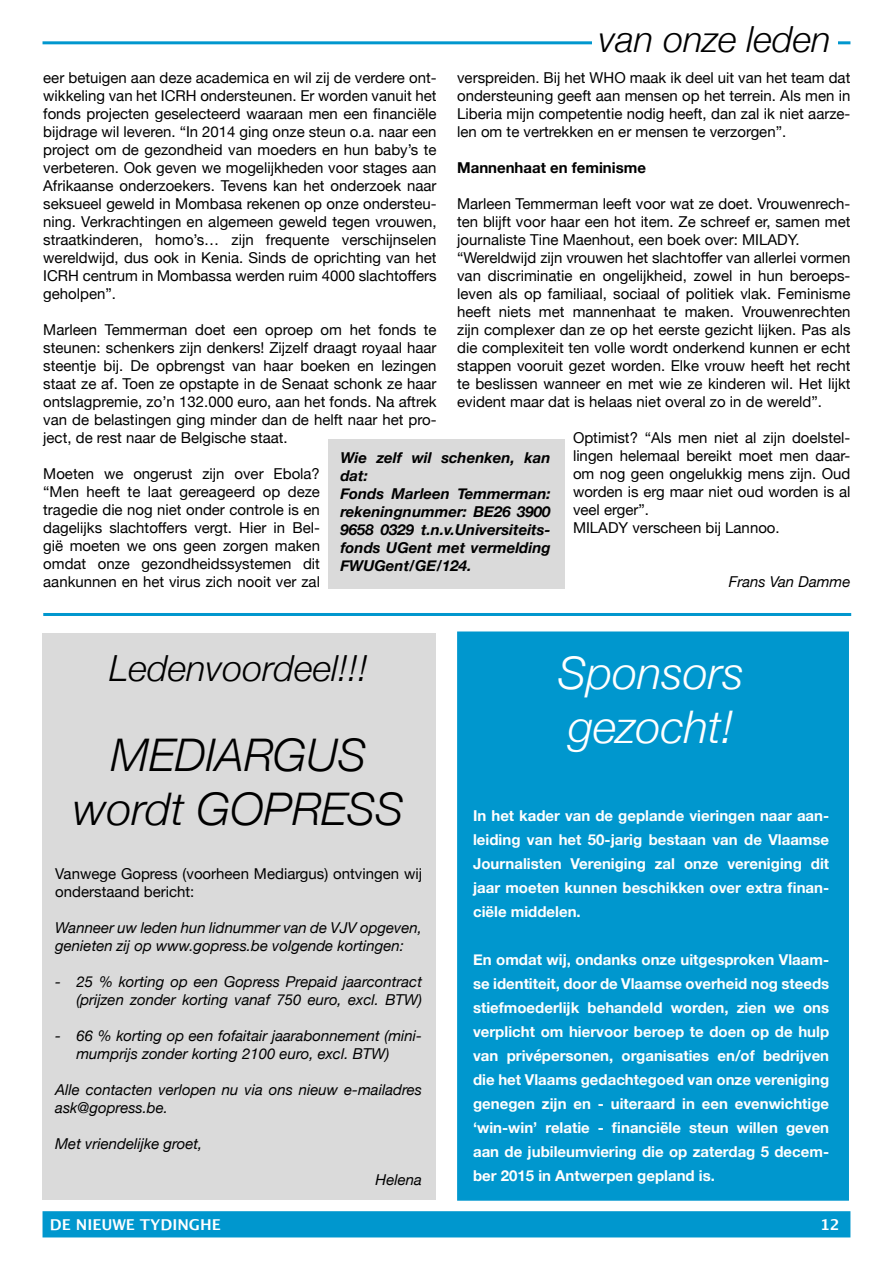
<style>
.page{position:relative;width:893px;height:1263px;background:#fff}
.page>*{position:absolute;margin:0;border:0;box-sizing:border-box;transform-origin:0 0}
.t1{font:italic 300 45px/54px "Helvetica Neue";color:#000;text-align:center}
.t2{font:italic 300 45px/54px "Helvetica Neue";color:#fff}
.t3{font:italic 300 36px "Helvetica Neue";color:#000}
.t4{font:15px/18px "Helvetica Neue";color:#000;text-align:justify}
.t5{font:700 15px/24px "Helvetica Neue";color:#fff;text-align:justify}
.t6{font:italic 15px/18px "Helvetica Neue";color:#000}
.t7{font:italic 700 15px/18px "Helvetica Neue";color:#000}
.t8{font:700 15px "Helvetica Neue";color:#000}
.t9{font:700 15px "Lucida Grande";color:#fff}
</style>
<div class="page">
<div style="left:457px;top:631px;width:392px;height:570px;background:#0097ce;border:2px solid #0097ce"></div>
<div style="left:43px;top:633px;width:393px;height:566px;background:#dadada"></div>
<div style="left:43px;top:1211px;width:807px;height:26px;background:#0097ce;border:2px solid #0097ce"></div>
<hr style="left:43px;top:41px;width:807px;height:3px;background:#0097ce">
<div style="left:592px;top:26px;width:246px;height:30px;background:#fff"></div>
<div style="left:328px;top:439px;width:236px;height:150px;background:#dadada"></div>
<hr style="left:43px;top:613px;width:808px;height:3px;background:#0097ce">
<h2 class="t3" style="left:599px;top:11px;width:234px">van onze leden</h2>
<p class="t4" style="left:457px;top:70px;width:395px">verspreiden. Bij het WHO maak ik deel uit van het team dat ondersteuning geeft aan mensen op het terrein. Als men in Liberia mijn competentie nodig heeft, dan zal ik niet aarze&shy;len om te vertrekken en er mensen te verzorgen”.</p>
<p class="t8" style="left:457px;top:156px;width:190px">Mannenhaat en feminisme</p>
<p class="t4" style="left:457px;top:196px;width:395px;text-align:left">Marleen Temmerman leeft voor wat ze doet. Vrouwenrech&shy;ten blijft voor haar een hot item. Ze schreef er, samen met journaliste Tine Maenhout, een boek over: MILADY. “Wereldwijd zijn vrouwen het slachtoffer van allerlei vormen van discriminatie en ongelijkheid, zowel in hun beroeps&shy;leven als op familiaal, sociaal of politiek vlak. Feminisme heeft niets met mannenhaat te maken. Vrouwenrechten zijn complexer dan ze op het eerste gezicht lijken. Pas als die complexiteit ten volle wordt onderkend kunnen er echt stappen vooruit gezet worden. Elke vrouw heeft het recht te beslissen wanneer en met wie ze kinderen wil. Het lijkt evident maar dat is helaas niet overal zo in de wereld”.</p>
<p class="t4" style="left:573px;top:430px;width:279px;text-align:left">Optimist? “Als men niet al zijn doelstel&shy;lingen helemaal bereikt moet men daar&shy;om nog geen ongelukkig mens zijn. Oud worden is erg maar niet oud worden is al veel erger”.<br>MILADY verscheen bij Lannoo.</p>
<p class="t4" style="left:43px;top:70px;width:395px">eer betuigen aan deze academica en wil zij de verdere ont&shy;wikkeling van het ICRH ondersteunen. Er worden vanuit het fonds projecten geselecteerd waaraan men een financiële bijdrage wil leveren. “In 2014 ging onze steun o.a. naar een project om de gezondheid van moeders en hun baby’s te verbeteren. Ook geven we mogelijkheden voor stages aan Afrikaanse onderzoekers. Tevens kan het onderzoek naar seksueel geweld in Mombasa rekenen op onze ondersteu&shy;ning. Verkrachtingen en algemeen geweld tegen vrouwen, straatkinderen, homo’s… zijn frequente verschijnselen wereldwijd, dus ook in Kenia. Sinds de oprichting van het ICRH centrum in Mombassa werden ruim 4000 slachtoffers geholpen”.</p>
<p class="t4" style="left:43px;top:322px;width:395px">Marleen Temmerman doet een oproep om het fonds te steunen: schenkers zijn denkers! Zijzelf draagt royaal haar steentje bij. De opbrengst van haar boeken en lezingen staat ze af. Toen ze opstapte in de Senaat schonk ze haar ontslagpremie, zo’n 132.000 euro, aan het fonds. Na aftrek van de belastingen ging minder dan de helft naar het pro&shy;ject, de rest naar de Belgische staat.</p>
<p class="t4" style="left:43px;top:466px;width:278px">Moeten we ongerust zijn over Ebola? “Men heeft te laat gereageerd op deze tragedie die nog niet onder controle is en dagelijks slachtoffers vergt. Hier in Bel&shy;gië moeten we ons geen zorgen maken omdat onze gezondheidssystemen dit aankunnen en het virus zich nooit ver zal</p>
<p class="t7" style="left:340px;top:449px;width:212px">Wie zelf wil schenken, kan dat:<br>Fonds Marleen Temmerman: rekeningnummer: BE26 3900<br>9658 0329 t.n.v.Universiteits&shy;fonds UGent met vermelding<br>FWUGent/GE/124.</p>
<p class="t6" style="left:729px;top:574px;width:123px">Frans Van Damme</p>
<h2 class="t3" style="left:109px;top:639px;width:260px">Ledenvoordeel!!!</h2>
<h1 class="t1" style="left:74px;top:725px;width:332px">MEDIARGUS wordt GOPRESS</h1>
<p class="t4" style="left:55px;top:865px;width:368px">Vanwege Gopress (voorheen Mediargus) ontvingen wij onderstaand bericht:</p>
<p class="t6" style="left:55px;top:919px;width:368px">Wanneer uw leden hun lidnummer van de VJV opgeven, genieten zij op www.gopress.be volgende kortingen:</p>
<p class="t6" style="left:55px;top:973px;width:368px;text-align:right">- 25 % korting op een Gopress Prepaid jaarcontract (prijzen zonder korting vanaf 750 euro, excl. BTW)</p>
<p class="t6" style="left:77px;top:1027px;width:347px;text-indent:-21px">- 66 % korting op een fofaitair jaarabonnement (mini&shy;mumprijs zonder korting 2100 euro, excl. BTW)</p>
<p class="t6" style="left:55px;top:1081px;width:368px">Alle contacten verlopen nu via ons nieuw e-mailadres ask@gopress.be.</p>
<p class="t6" style="left:55px;top:1135px;width:149px">Met vriendelijke groet,</p>
<p class="t6" style="left:376px;top:1171px;width:48px">Helena</p>
<h1 class="t2" style="left:558px;top:643px;width:187px">Sponsors gezocht!</h1>
<p class="t5" style="left:473px;top:804px;width:358px">In het kader van de geplande vieringen naar aan&shy;leiding van het 50-jarig bestaan van de Vlaamse Journalisten Vereniging zal onze vereniging dit jaar moeten kunnen beschikken over extra finan&shy;ciële middelen.</p>
<p class="t5" style="left:473px;top:948px;width:358px">En omdat wij, ondanks onze uitgesproken Vlaam&shy;se identiteit, door de Vlaamse overheid nog steeds stiefmoederlijk behandeld worden, zien we ons verplicht om hiervoor beroep te doen op de hulp van privépersonen, organisaties en/of bedrijven die het Vlaams gedachtegoed van onze vereniging genegen zijn en - uiteraard in een evenwichtige ‘win-win’ relatie - financiële steun willen geven aan de jubileumviering die op zaterdag 5 decem&shy;ber 2015 in Antwerpen gepland is.</p>
<p class="t9" style="left:50px;top:1213px;width:172px">DE NIEUWE TYDINGHE</p>
<p class="t9" style="left:820px;top:1213px;width:21px">12</p>
</div>
